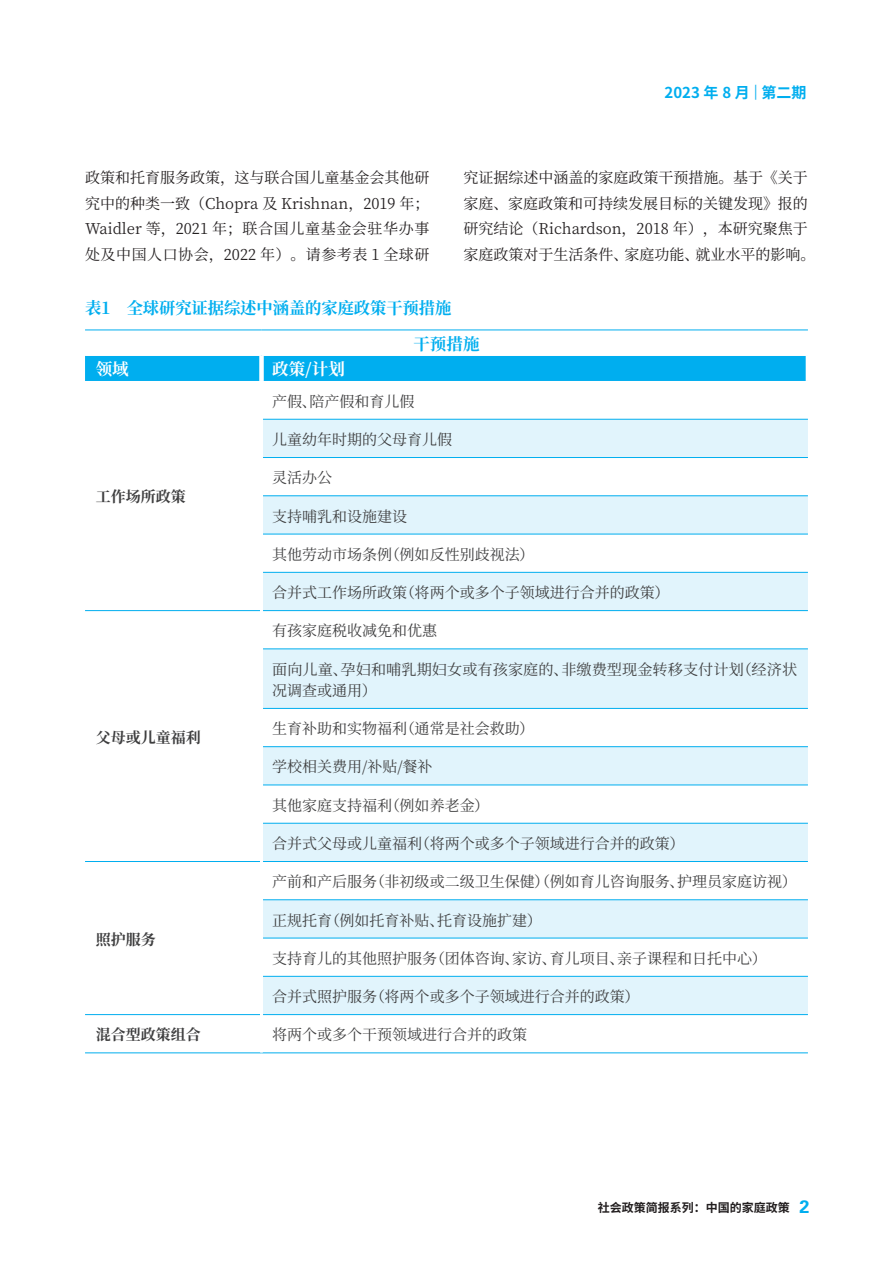
<style>
.page{position:relative;width:893px;height:1263px;background:#fff}
.page>*{position:absolute;margin:0;border:0;box-sizing:border-box;transform-origin:0 0}
.英文{font:700 16.5px "Source Han Serif CN";letter-spacing:-.005em;color:#00aeef}
.英文-2{font:700 16.5px "Source Han Serif CN";color:#fff}
.表格{font:15px/21px "Source Han Serif CN";color:#3e3e3f}
.中文{font:15px/25.5px "Source Han Serif CN";color:#231f20;text-align:justify}
.表格-2{font:700 15px "Source Han Serif CN";color:#3e3e3f}
.t1{font:700 15px "Source Han Sans CN";color:#00aeef}
.t2{font:700 12px "Source Han Sans CN";color:#231f20}
.s1{font-family:"Univers LT Pro 45";font-weight:300}
.s2{font-family:"Univers LT Pro 65";font-size:18px;color:#00aeef}
</style>
<div class="page">
<div style="left:85px;top:356px;width:721px;height:25px;background:#00aeef"></div>
<svg style="left:263px;top:420px;width:545px;height:594px;fill:#e1f4fc"></svg>
<hr style="left:263px;top:419px;width:545px;height:1px;background:#00aeef">
<hr style="left:263px;top:457px;width:545px;height:1px;background:#00aeef">
<hr style="left:263px;top:495px;width:545px;height:1px;background:#00aeef">
<hr style="left:263px;top:572px;width:545px;height:1px;background:#00aeef">
<hr style="left:85px;top:610px;width:175px;height:1px;background:#00aeef">
<hr style="left:263px;top:610px;width:545px;height:1px;background:#00aeef">
<hr style="left:263px;top:648px;width:545px;height:1px;background:#00aeef">
<hr style="left:263px;top:708px;width:545px;height:1px;background:#00aeef">
<hr style="left:263px;top:746px;width:545px;height:1px;background:#00aeef">
<hr style="left:263px;top:784px;width:545px;height:1px;background:#00aeef">
<hr style="left:263px;top:823px;width:545px;height:1px;background:#00aeef">
<hr style="left:85px;top:861px;width:175px;height:1px;background:#00aeef">
<hr style="left:263px;top:861px;width:545px;height:1px;background:#00aeef">
<hr style="left:263px;top:899px;width:545px;height:1px;background:#00aeef">
<hr style="left:263px;top:938px;width:545px;height:1px;background:#00aeef">
<hr style="left:263px;top:976px;width:545px;height:1px;background:#00aeef">
<hr style="left:85px;top:1014px;width:175px;height:1px;background:#00aeef">
<hr style="left:263px;top:1014px;width:545px;height:1px;background:#00aeef">
<hr style="left:85px;top:1052px;width:176px;height:1px;background:#00aeef">
<hr style="left:261px;top:1052px;width:547px;height:1px;background:#00aeef">
<hr style="left:85px;top:330px;width:176px;height:1px;background:#00aeef">
<hr style="left:261px;top:330px;width:547px;height:1px;background:#00aeef">
<hr style="left:263px;top:534px;width:545px;height:1px;background:#00aeef">
<div style="left:259px;top:356px;width:5px;height:25px;background:#fff"></div>
<p class="t1" style="left:664px;top:84px;width:144px">2023 年 8 月 <span class="s1">|</span> 第二期</p>
<p class="中文" style="left:85px;top:165px;width:346px">政策和托育服务政策，这与联合国儿童基金会其他研究中的种类一致（Chopra 及 Krishnan，2019 年；Waidler 等，2021 年；联合国儿童基金会驻华办事处及中国人口协会，2022 年）。请参考表 1 全球研</p>
<p class="中文" style="left:463px;top:165px;width:353px;text-align:left">究证据综述中涵盖的家庭政策干预措施。基于《关于家庭、家庭政策和可持续发展目标的关键发现》报的研究结论（Richardson，2018 年），本研究聚焦于家庭政策对于生活条件、家庭功能、就业水平的影响。</p>
<p class="英文" style="left:85px;top:299px;width:368px">表1 全球研究证据综述中涵盖的家庭政策干预措施</p>
<p class="英文-2" style="left:96px;top:360px;width:34px">领域</p>
<p class="英文-2" style="left:272px;top:360px;width:74px">政策/计划</p>
<p class="英文" style="left:413px;top:335px;width:67px">干预措施</p>
<p class="表格-2" style="left:96px;top:488px;width:91px">工作场所政策</p>
<p class="表格-2" style="left:96px;top:729px;width:106px">父母或儿童福利</p>
<p class="表格-2" style="left:96px;top:931px;width:61px">照护服务</p>
<p class="表格" style="left:272px;top:391px;width:144px">产假、陪产假和育儿假</p>
<p class="表格" style="left:272px;top:429px;width:181px">儿童幼年时期的父母育儿假</p>
<p class="表格" style="left:272px;top:468px;width:61px">灵活办公</p>
<p class="表格" style="left:272px;top:506px;width:136px">支持哺乳和设施建设</p>
<p class="表格" style="left:272px;top:544px;width:264px">其他劳动市场条例（例如反性别歧视法）</p>
<p class="表格" style="left:272px;top:582px;width:399px">合并式工作场所政策（将两个或多个子领域进行合并的政策）</p>
<p class="表格" style="left:272px;top:621px;width:166px">有孩家庭税收减免和优惠</p>
<p class="表格" style="left:272px;top:659px;width:526px">面向儿童、孕妇和哺乳期妇女或有孩家庭的、非缴费型现金转移支付计划（经济状况调查或通用）</p>
<p class="表格" style="left:272px;top:718px;width:264px">生育补助和实物福利（通常是社会救助）</p>
<p class="表格" style="left:272px;top:757px;width:162px">学校相关费用/补贴/餐补</p>
<p class="表格" style="left:272px;top:795px;width:219px">其他家庭支持福利（例如养老金）</p>
<p class="表格" style="left:272px;top:833px;width:414px">合并式父母或儿童福利（将两个或多个子领域进行合并的政策）</p>
<p class="表格" style="left:272px;top:871px;width:526px">产前和产后服务（非初级或二级卫生保健）（例如育儿咨询服务、护理员家庭访视）</p>
<p class="表格" style="left:272px;top:910px;width:271px">正规托育（例如托育补贴、托育设施扩建）</p>
<p class="表格" style="left:272px;top:948px;width:496px">支持育儿的其他照护服务（团体咨询、家访、育儿项目、亲子课程和日托中心）</p>
<p class="表格" style="left:272px;top:986px;width:369px">合并式照护服务（将两个或多个子领域进行合并的政策）</p>
<p class="表格-2" style="left:96px;top:1026px;width:106px">混合型政策组合</p>
<p class="表格" style="left:272px;top:1025px;width:256px">将两个或多个干预领域进行合并的政策</p>
<p class="t2" style="left:598px;top:1200px;width:213px">社会政策简报系列：中国的家庭政策 <span class="s2">2</span></p>
</div>
